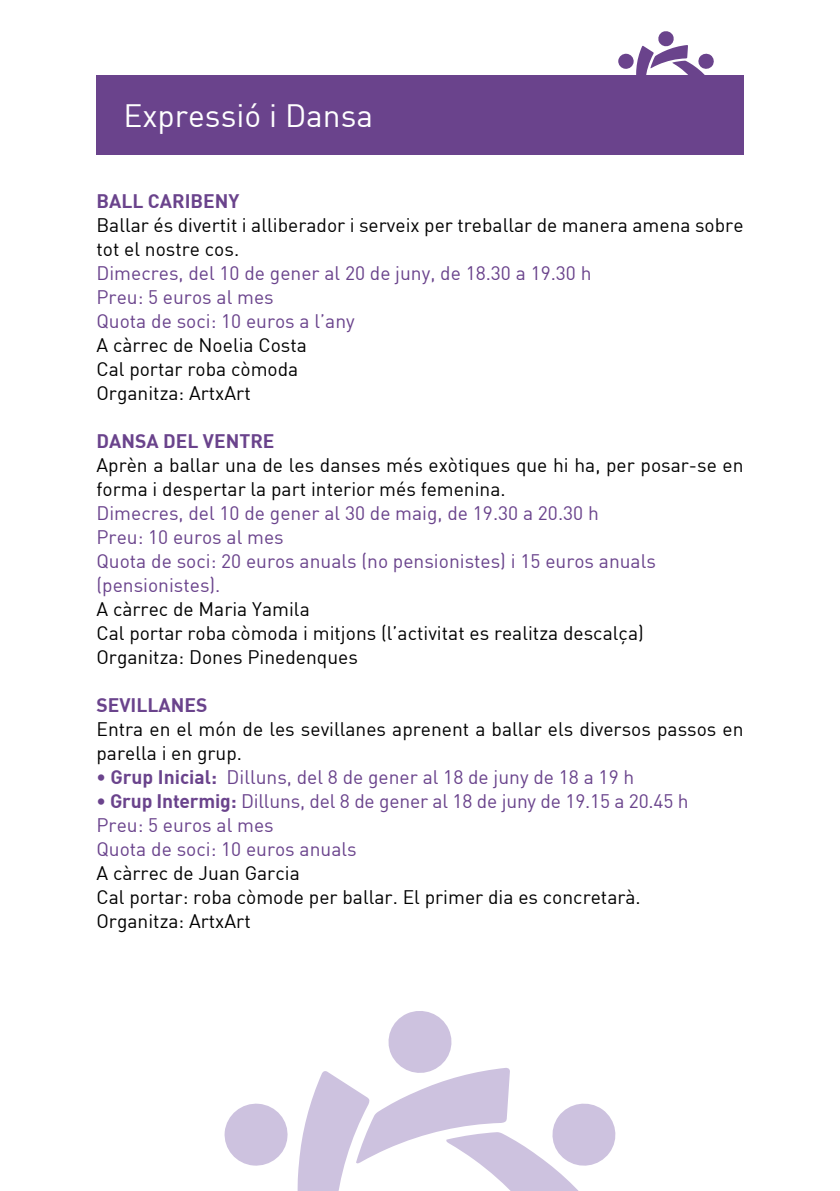
<style>
.page{position:relative;width:840px;height:1191px;background:#fff}
.page>*{position:absolute;margin:0;border:0;box-sizing:border-box;transform-origin:0 0}
.t1{font:31.6px "DIN";color:#fff}
.t2{font:19.2px/24px "DIN";color:#000}
.t3{font:19.2px/24px "DIN";color:#6a438c}
.t4{font:19.2px "DIN Bold";color:#6a438c}
.s1{font-family:"DIN Bold"}
</style>
<div class="page">
<div style="left:96px;top:75px;width:647px;height:79px;background:#6a438c"></div>
<svg style="left:618px;top:31px;width:96px;height:44px"></svg>
<svg style="left:224px;top:1103px;width:64px;height:63px"></svg>
<svg style="left:297px;top:1011px;width:319px;height:180px"></svg>
<h1 class="t1" style="left:123px;top:96px;width:251px">Expressió i Dansa</h1>
<p class="t4" style="left:96px;top:189px;width:144px">BALL CARIBENY</p>
<p class="t2" style="left:96px;top:213px;width:648px">Ballar és divertit i alliberador i serveix per treballar de manera amena sobre tot el nostre cos.</p>
<p class="t3" style="left:96px;top:261px;width:496px">Dimecres, del 10 de gener al 20 de juny, de 18.30 a 19.30 h<br>Preu: 5 euros al mes<br>Quota de soci: 10 euros a l’any</p>
<p class="t2" style="left:96px;top:333px;width:212px">A càrrec de Noelia Costa<br>Cal portar roba còmoda<br>Organitza: ArtxArt</p>
<p class="t4" style="left:96px;top:429px;width:179px">DANSA DEL VENTRE</p>
<p class="t2" style="left:96px;top:453px;width:648px">Aprèn a ballar una de les danses més exòtiques que hi ha, per posar-se en forma i despertar la part interior més femenina.</p>
<p class="t3" style="left:96px;top:501px;width:560px">Dimecres, del 10 de gener al 30 de maig, de 19.30 a 20.30 h<br>Preu: 10 euros al mes<br>Quota de soci: 20 euros anuals (no pensionistes) i 15 euros anuals (pensionistes).</p>
<p class="t2" style="left:96px;top:597px;width:548px">A càrrec de Maria Yamila<br>Cal portar roba còmoda i mitjons (l’activitat es realitza descalça)<br>Organitza: Dones Pinedenques</p>
<p class="t4" style="left:96px;top:693px;width:112px">SEVILLANES</p>
<p class="t2" style="left:96px;top:717px;width:648px">Entra en el món de les sevillanes aprenent a ballar els diversos passos en parella i en grup.</p>
<p class="t3" style="left:96px;top:765px;width:539px"><span class="s1">• Grup Inicial:</span> Dilluns, del 8 de gener al 18 de juny de 18 a 19 h</p>
<p class="t3" style="left:96px;top:789px;width:593px"><span class="s1">• Grup Intermig:</span> Dilluns, del 8 de gener al 18 de juny de 19.15 a 20.45 h<br>Preu: 5 euros al mes<br>Quota de soci: 10 euros anuals</p>
<p class="t2" style="left:96px;top:861px;width:545px">A càrrec de Juan Garcia<br>Cal portar: roba còmode per ballar. El primer dia es concretarà.<br>Organitza: ArtxArt</p>
</div>
